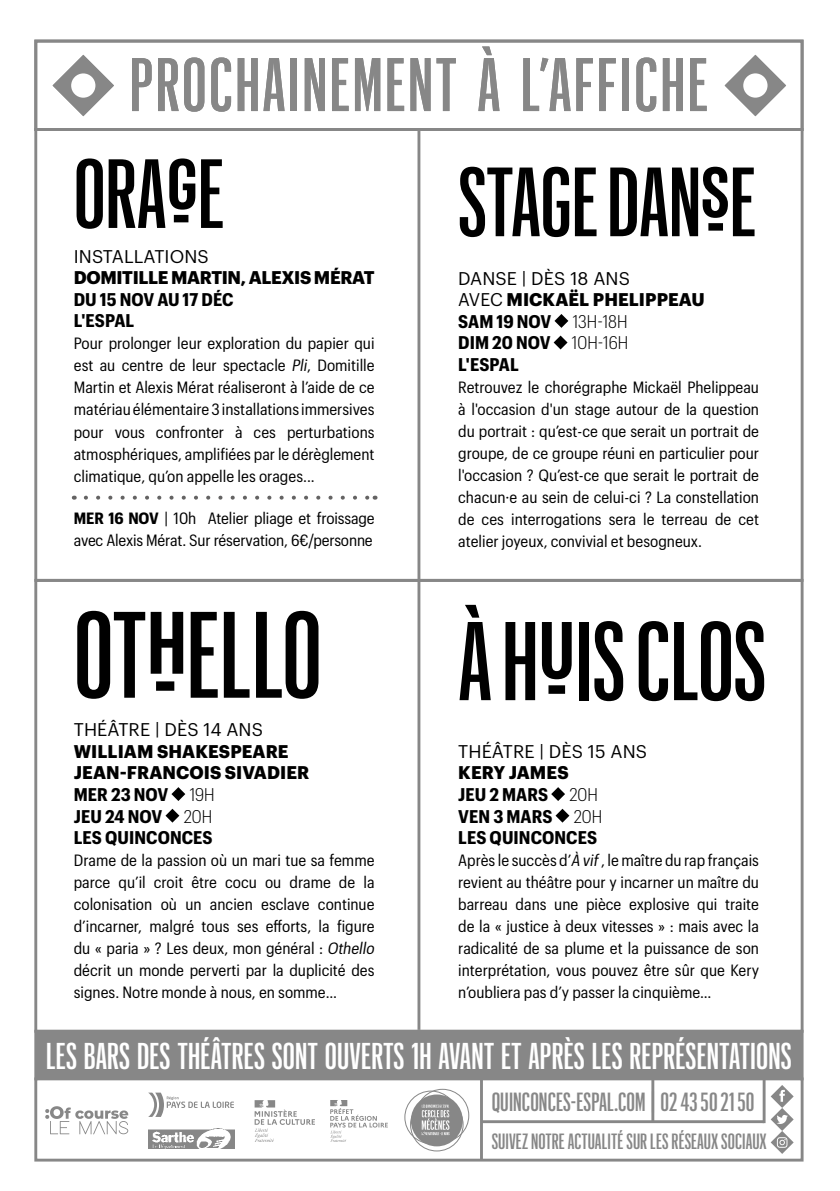
<style>
.page{position:relative;width:840px;height:1191px;background:#fff}
.page>*{position:absolute;margin:0;border:0;box-sizing:border-box;transform-origin:0 0}
.t1{font:120px "Graphik XX Cond Medium SOULIGNE";color:#000}
.t2{font:109.2px "Graphik XX Cond Medium SOULIGNE";color:#000}
.t3{font:96px "Graphik XX Cond Medium SOULIGNE";color:#000}
.t4{font:500 74px "Graphik XX Cond";letter-spacing:.035em;color:#878787}
.t5{font:500 36.6px "Graphik XX Cond";letter-spacing:.005em;color:#fff}
.t6{font:500 25.8px "Graphik XX Cond";letter-spacing:.005em;color:#878787}
.t7{font:500 21.6px "Graphik XX Cond";letter-spacing:.005em;color:#878787}
.t8{font:700 18px/21.6px "Graphik Compact";letter-spacing:.005em;color:#000}
.t9{font:18px/21.6px "Graphik";letter-spacing:.005em;color:#000}
.t10{font:700 18px/21.6px "Graphik";letter-spacing:.005em;color:#000}
.t11{font:700 18px "Graphik";letter-spacing:-.02em;color:#000}
.t12{font:16px/22px "Graphik Compact";color:#000;text-align:justify}
.s1{font-style:italic}
.s2{font-weight:700}
.s3{font-weight:300}
</style>
<div class="page">
<div style="left:34px;top:579px;width:769px;height:453px;border:3px solid #878787"></div>
<div style="left:34px;top:40px;width:769px;height:91px;border:3px solid #878787"></div>
<hr style="left:417px;top:131px;width:3px;height:898px;background:#878787">
<div style="left:36px;top:1031px;width:765px;height:48px;background:#878787"></div>
<div style="left:34px;top:1029px;width:769px;height:51px;border:3px solid #878787"></div>
<div style="left:34px;top:1077px;width:769px;height:84px;border:3px solid #878787"></div>
<img style="left:148px;top:1128px;width:86px;height:20px">
<svg style="left:45px;top:1106px;width:83px;height:28px"></svg>
<svg style="left:148px;top:1092px;width:86px;height:25px"></svg>
<svg style="left:254px;top:1100px;width:61px;height:42px"></svg>
<svg style="left:330px;top:1100px;width:57px;height:42px"></svg>
<div style="left:416px;top:1089px;width:52px;height:53px;border:1px solid #878787;border-radius:50%"></div>
<svg style="left:410px;top:1094px;width:52px;height:52px"></svg>
<svg style="left:770px;top:1085px;width:23px;height:69px"></svg>
<hr style="left:480px;top:1078px;width:2px;height:82px;background:#878787">
<hr style="left:651px;top:1078px;width:3px;height:43px;background:#878787">
<hr style="left:481px;top:1120px;width:282px;height:3px;background:#878787">
<hr style="left:762px;top:1079px;width:3px;height:44px;background:#878787">
<svg style="left:52px;top:55px;width:62px;height:61px"></svg>
<div style="left:71px;top:73px;width:24px;height:25px;background:#fff;border-radius:50%"></div>
<svg style="left:724px;top:55px;width:61px;height:61px"></svg>
<div style="left:742px;top:73px;width:25px;height:25px;background:#fff;border-radius:50%"></div>
<svg style="left:171px;top:787px;width:14px;height:14px"></svg>
<svg style="left:165px;top:808px;width:14px;height:14px"></svg>
<svg style="left:551px;top:787px;width:13px;height:14px"></svg>
<svg style="left:555px;top:808px;width:14px;height:14px"></svg>
<svg style="left:554px;top:314px;width:14px;height:14px"></svg>
<svg style="left:553px;top:335px;width:14px;height:14px"></svg>
<svg style="left:86px;top:495px;width:282px;height:4px"></svg>
<h3 class="t4" style="left:130px;top:36px;width:579px">PROCHAINEMENT À L’AFFICHE</h3>
<h3 class="t3" style="left:74px;top:131px;width:152px">ORAGE</h3>
<p class="t9" style="left:74px;top:244px;width:136px">INSTALLATIONS</p>
<p class="t11" style="left:74px;top:264px;width:302px">DOMITILLE MARTIN, ALEXIS MÉRAT</p>
<p class="t8" style="left:74px;top:287px;width:161px">DU 15 NOV AU 17 DÉC<br>L'ESPAL</p>
<p class="t12" style="left:74px;top:331px;width:302px">Pour prolonger leur exploration du papier qui est au centre de leur spectacle <span class="s1">Pli</span>, Domitille Martin et Alexis Mérat réaliseront à l’aide de ce matériau élémentaire 3 installations immersives pour vous confronter à ces perturbations atmosphériques, amplifiées par le dérèglement climatique, qu’on appelle les orages...</p>
<p class="t12" style="left:74px;top:505px;width:302px"><span class="s2">MER 16 NOV</span> | 10h Atelier pliage et froissage avec Alexis Mérat. Sur réservation, 6€/personne</p>
<h1 class="t1" style="left:74px;top:576px;width:249px">OTHELLO</h1>
<p class="t9" style="left:74px;top:717px;width:190px">THÉÂTRE | DÈS 14 ANS</p>
<p class="t10" style="left:74px;top:739px;width:237px">WILLIAM SHAKESPEARE<br>JEAN-FRANCOIS SIVADIER</p>
<p class="t8" style="left:74px;top:782px;width:142px">MER 23 NOV <span class="s3">19H<br></span>JEU 24 NOV <span class="s3">20H<br></span>LES QUINCONCES</p>
<p class="t12" style="left:74px;top:848px;width:302px">Drame de la passion où un mari tue sa femme parce qu’il croit être cocu ou drame de la colonisation où un ancien esclave continue d’incarner, malgré tous ses efforts, la figure du « paria » ? Les deux, mon général : <span class="s1">Othello </span>décrit un monde perverti par la duplicité des signes. Notre monde à nous, en somme…</p>
<h3 class="t3" style="left:458px;top:139px;width:299px">STAGE DANSE</h3>
<p class="t9" style="left:458px;top:266px;width:248px">DANSE | DÈS 18 ANS<br>AVEC <span class="s2">MICKAËL PHELIPPEAU</span></p>
<p class="t8" style="left:458px;top:309px;width:171px;text-align:justify">SAM 19 NOV <span class="s3">13H-18H </span>DIM 20 NOV <span class="s3">10H-16H </span>L'ESPAL</p>
<p class="t12" style="left:458px;top:375px;width:302px">Retrouvez le chorégraphe Mickaël Phelippeau à l'occasion d'un stage autour de la question du portrait : qu’est-ce que serait un portrait de groupe, de ce groupe réuni en particulier pour l'occasion ? Qu’est-ce que serait le portrait de chacun·e au sein de celui-ci ? La constellation de ces interrogations sera le terreau de cet atelier joyeux, convivial et besogneux.</p>
<h2 class="t2" style="left:458px;top:590px;width:309px">À HUIS CLOS</h2>
<p class="t9" style="left:458px;top:739px;width:190px">THÉÂTRE | DÈS 15 ANS</p>
<p class="t10" style="left:458px;top:760px;width:112px">KERY JAMES</p>
<p class="t8" style="left:458px;top:782px;width:145px">JEU 2 MARS <span class="s3">20H<br></span>VEN 3 MARS <span class="s3">20H<br></span>LES QUINCONCES</p>
<p class="t12" style="left:458px;top:848px;width:302px">Après le succès d’<span class="s1">À vif</span> , le maître du rap français revient au théâtre pour y incarner un maître du barreau dans une pièce explosive qui traite de la « justice à deux vitesses » : mais avec la radicalité de sa plume et la puissance de son interprétation, vous pouvez être sûr que Kery n’oubliera pas d’y passer la cinquième…</p>
<h3 class="t5" style="left:46px;top:1031px;width:747px">LES BARS DES THÉÂTRES SONT OUVERTS 1H AVANT ET APRÈS LES REPRÉSENTATIONS</h3>
<h3 class="t6" style="left:491px;top:1084px;width:264px">QUINCONCES-ESPAL.COM | 02 43 50 21 50</h3>
<h3 class="t7" style="left:491px;top:1126px;width:276px">SUIVEZ NOTRE ACTUALITÉ SUR LES RÉSEAUX SOCIAUX</h3>
<h3 class="t6" style="left:492px;top:1081px;width:264px">QUINCONCES-ESPAL.COM | 02 43 50 21 50</h3>
<h3 class="t7" style="left:492px;top:1123px;width:276px">SUIVEZ NOTRE ACTUALITÉ SUR LES RÉSEAUX SOCIAUX</h3>
</div>
